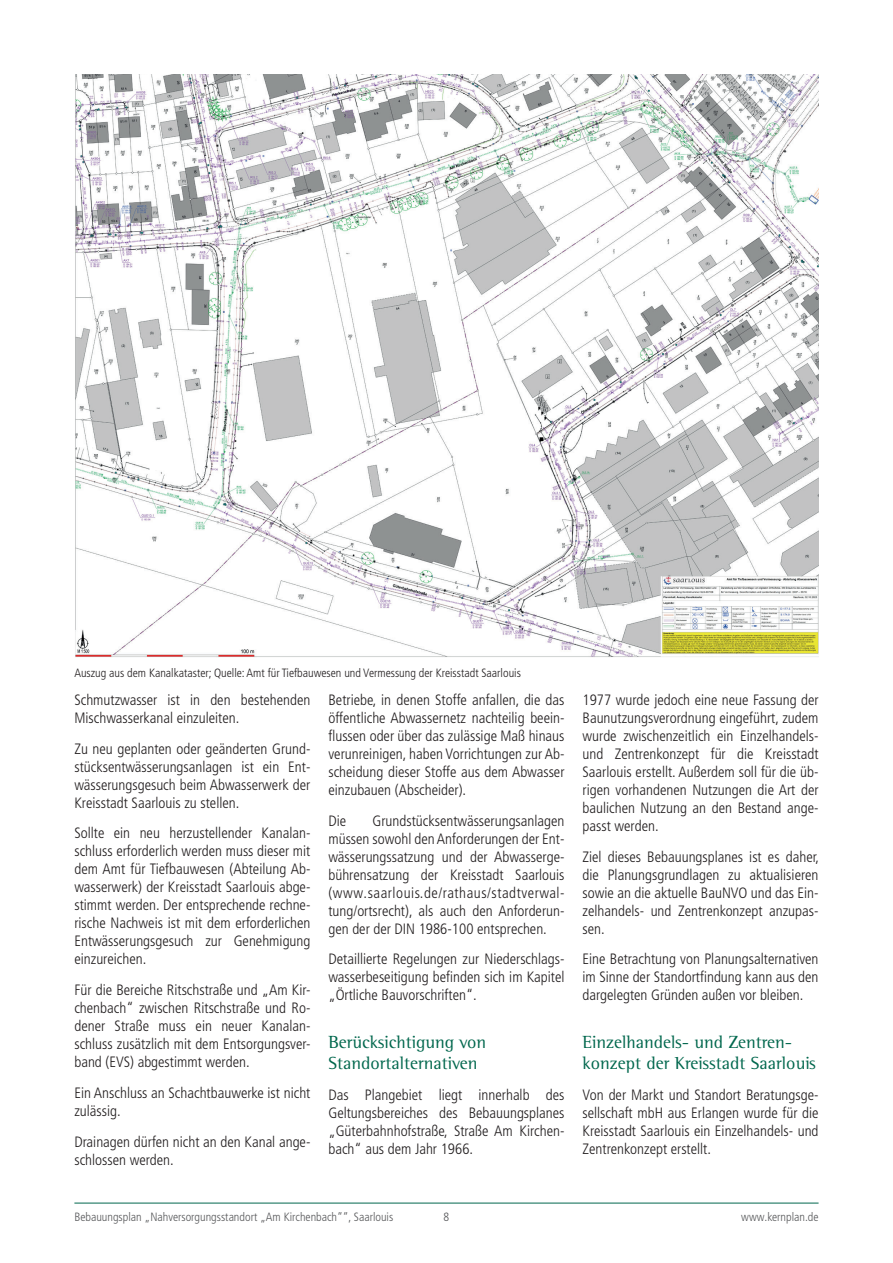
<style>
.page{position:relative;width:893px;height:1263px;background:#fff}
.page>*{position:absolute;margin:0;border:0;box-sizing:border-box;transform-origin:0 0}
.t1{font:18px/21.6px "Rotis Semi Serif Std";color:#01674d}
.t2{font:300 condensed 15px/18px "Frutiger LT Pro";color:#231f20;text-align:justify}
.t3{font:300 condensed 12px "Frutiger LT Pro";color:#231f20}
.t4{font:300 condensed 12px "Frutiger LT Pro";color:#57585a}
</style>
<div class="page">
<hr style="left:74px;top:1203px;width:745px;height:1px;background:#01674d">
<img style="left:75px;top:74px;width:744px;height:583px">
<p class="t3" style="left:74px;top:666px;width:448px">Auszug aus dem Kanalkataster; Quelle: Amt für Tiefbauwesen und Vermessung der Kreisstadt Saarlouis</p>
<p class="t2" style="left:74px;top:691px;width:238px">Schmutzwasser ist in den bestehenden<br>Mischwasserkanal einzuleiten.</p>
<p class="t2" style="left:74px;top:740px;width:238px">Zu neu geplanten oder geänderten Grund&shy;stücksentwässerungsanlagen ist ein Ent&shy;wässerungsgesuch beim Abwasserwerk der Kreisstadt Saarlouis zu stellen.</p>
<p class="t2" style="left:74px;top:824px;width:238px">Sollte ein neu herzustellender Kanalan&shy;schluss erforderlich werden muss dieser mit dem Amt für Tiefbauwesen (Abteilung Ab&shy;wasserwerk) der Kreisstadt Saarlouis abge&shy;stimmt werden. Der entsprechende rechne&shy;rische Nachweis ist mit dem erforderlichen Entwässerungsgesuch zur Genehmigung einzureichen.</p>
<p class="t2" style="left:74px;top:981px;width:238px">Für die Bereiche Ritschstraße und „Am Kir&shy;chenbach“ zwischen Ritschstraße und Ro&shy;dener Straße muss ein neuer Kanalan&shy;schluss zusätzlich mit dem Entsorgungsver&shy;band (EVS) abgestimmt werden.</p>
<p class="t2" style="left:74px;top:1084px;width:238px">Ein Anschluss an Schachtbauwerke ist nicht zulässig.</p>
<p class="t2" style="left:74px;top:1133px;width:238px">Drainagen dürfen nicht an den Kanal ange&shy;schlossen werden.</p>
<p class="t2" style="left:328px;top:691px;width:238px">Betriebe, in denen Stoffe anfallen, die das öffentliche Abwassernetz nachteilig beein&shy;flussen oder über das zulässige Maß hinaus verunreinigen, haben Vorrichtungen zur Ab&shy;scheidung dieser Stoffe aus dem Abwasser einzubauen (Abscheider).</p>
<p class="t2" style="left:328px;top:812px;width:19px">Die</p>
<p class="t2" style="left:328px;top:812px;width:238px;text-indent:44px">Grundstücksentwässerungsanlagen müssen sowohl den Anforderungen der Ent&shy;wässerungssatzung und der Abwasserge&shy;bührensatzung der Kreisstadt Saarlouis (www.saarlouis.de/rathaus/stadtverwal&shy;tung/ortsrecht), als auch den Anforderun&shy;gen der der DIN 1986-100 entsprechen.</p>
<p class="t2" style="left:328px;top:950px;width:238px">Detaillierte Regelungen zur Niederschlags&shy;wasserbeseitigung befinden sich im Kapitel „Örtliche Bauvorschriften“.</p>
<p class="t1" style="left:328px;top:1031px;width:159px">Berücksichtigung von<br>Standortalternativen</p>
<p class="t2" style="left:328px;top:1086px;width:238px">Das Plangebiet liegt innerhalb des Geltungsbereiches des Bebauungsplanes „Güterbahnhofstraße, Straße Am Kirchen&shy;bach“ aus dem Jahr 1966.</p>
<p class="t2" style="left:582px;top:691px;width:238px">1977 wurde jedoch eine neue Fassung der Baunutzungsverordnung eingeführt, zudem wurde zwischenzeitlich ein Einzelhandels&shy;und Zentrenkonzept für die Kreisstadt Saarlouis erstellt. Außerdem soll für die üb&shy;rigen vorhandenen Nutzungen die Art der baulichen Nutzung an den Bestand ange&shy;passt werden.</p>
<p class="t2" style="left:582px;top:848px;width:238px">Ziel dieses Bebauungsplanes ist es daher, die Planungsgrundlagen zu aktualisieren sowie an die aktuelle BauNVO und das Ein&shy;zelhandels- und Zentrenkonzept anzupas&shy;sen.</p>
<p class="t2" style="left:582px;top:950px;width:238px">Eine Betrachtung von Planungsalternativen im Sinne der Standortfindung kann aus den dargelegten Gründen außen vor bleiben.</p>
<p class="t1" style="left:582px;top:1031px;width:235px">Einzelhandels- und Zentren&shy;konzept der Kreisstadt Saarlouis</p>
<p class="t2" style="left:582px;top:1086px;width:238px">Von der Markt und Standort Beratungsge&shy;sellschaft mbH aus Erlangen wurde für die Kreisstadt Saarlouis ein Einzelhandels- und Zentrenkonzept erstellt.</p>
<p class="t4" style="left:74px;top:1210px;width:320px">Bebauungsplan „Nahversorgungsstandort „Am Kirchenbach““, Saarlouis</p>
<p class="t4" style="left:444px;top:1210px;width:7px">8</p>
<p class="t4" style="left:741px;top:1210px;width:79px">www.kernplan.de</p>
</div>
